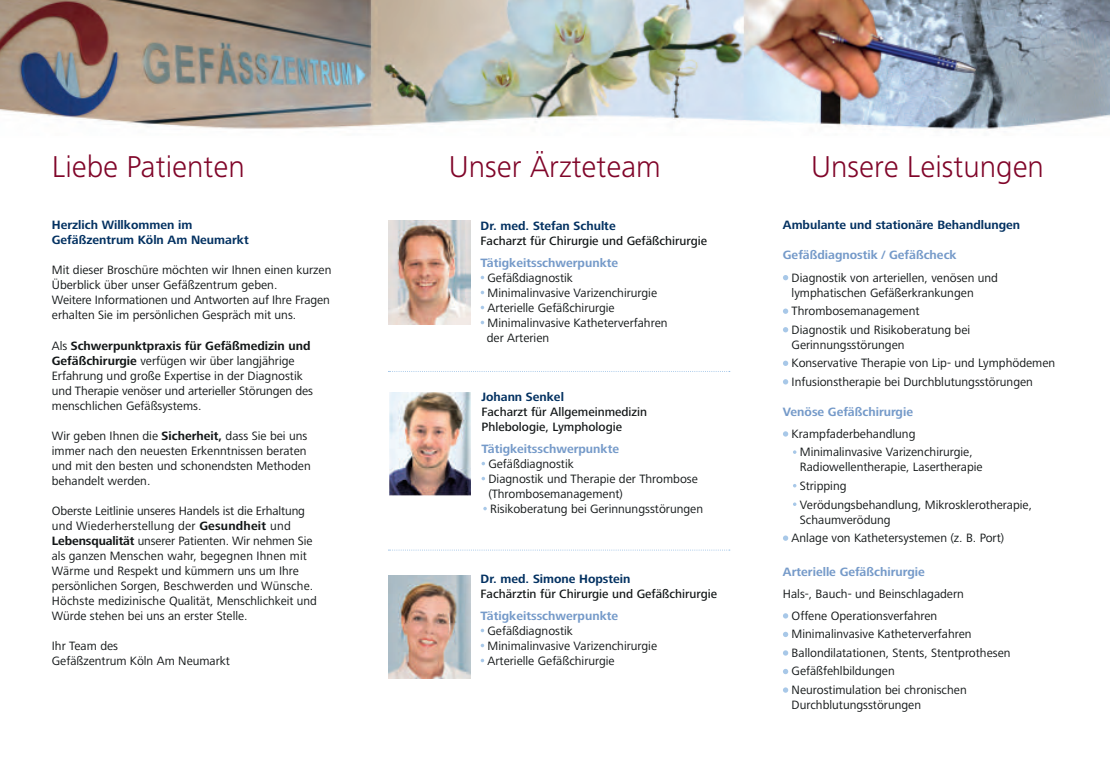
<style>
.page{position:relative;width:1110px;height:762px;background:#fff}
.page>*{position:absolute;margin:0;border:0;box-sizing:border-box;transform-origin:0 0}
.t1{font:300 31.25px "Frutiger Next LT";color:#800529}
.t2{font:12.5px/15px "Frutiger Next LT";color:#121617}
.t3{font:700 12.5px "Frutiger Next LT";color:#759ac9}
.t4{font:700 12.5px/15px "Frutiger Next LT";color:#033161}
.t5{font:500 12.5px/15px "Frutiger Next LT";color:#121617}
.s1{font-weight:700}
</style>
<div class="page">
<svg style="left:783px;top:275px;width:5px;height:5px"></svg>
<svg style="left:783px;top:308px;width:5px;height:6px"></svg>
<svg style="left:783px;top:327px;width:5px;height:5px"></svg>
<svg style="left:783px;top:361px;width:5px;height:5px"></svg>
<svg style="left:783px;top:379px;width:5px;height:5px"></svg>
<svg style="left:783px;top:431px;width:5px;height:6px"></svg>
<svg style="left:793px;top:450px;width:3px;height:4px"></svg>
<svg style="left:783px;top:535px;width:5px;height:6px"></svg>
<svg style="left:783px;top:613px;width:5px;height:5px"></svg>
<svg style="left:783px;top:632px;width:5px;height:5px"></svg>
<svg style="left:783px;top:650px;width:5px;height:5px"></svg>
<svg style="left:783px;top:669px;width:5px;height:5px"></svg>
<svg style="left:783px;top:687px;width:5px;height:6px"></svg>
<svg style="left:388px;top:371px;width:341px;height:1px"></svg>
<img style="left:389px;top:392px;width:82px;height:104px">
<img style="left:388px;top:221px;width:82px;height:103px">
<svg style="left:388px;top:549px;width:341px;height:1px"></svg>
<img style="left:388px;top:575px;width:82px;height:103px">
<img style="left:0;top:0;width:1109px;height:132px">
<h1 class="t1" style="left:52px;top:149px;width:194px">Liebe Patienten</h1>
<p class="t4" style="left:52px;top:218px;width:198px">Herzlich Willkommen im<br>Gefäßzentrum Köln Am Neumarkt</p>
<p class="t2" style="left:52px;top:263px;width:281px">Mit dieser Broschüre möchten wir Ihnen einen kurzen Überblick über unser Gefäßzentrum geben.<br>Weitere Informationen und Antworten auf Ihre Fragen erhalten Sie im persönlichen Gespräch mit uns.</p>
<p class="t2" style="left:52px;top:338px;width:262px">Als <span class="s1">Schwerpunktpraxis für Gefäßmedizin und Gefäßchirurgie</span> verfügen wir über langjährige Erfahrung und große Expertise in der Diagnostik und Therapie venöser und arterieller Störungen des menschlichen Gefäßsystems.</p>
<p class="t2" style="left:52px;top:428px;width:260px">Wir geben Ihnen die <span class="s1">Sicherheit,</span> dass Sie bei uns immer nach den neuesten Erkenntnissen beraten und mit den besten und schonendsten Methoden behandelt werden.</p>
<p class="t2" style="left:52px;top:503px;width:266px">Oberste Leitlinie unseres Handels ist die Erhaltung und Wiederherstellung der <span class="s1">Gesundheit</span> und <span class="s1">Lebensqualität</span> unserer Patienten. Wir nehmen Sie als ganzen Menschen wahr, begegnen Ihnen mit Wärme und Respekt und kümmern uns um Ihre persönlichen Sorgen, Beschwerden und Wünsche.<br>Höchste medizinische Qualität, Menschlichkeit und Würde stehen bei uns an erster Stelle.</p>
<p class="t2" style="left:52px;top:638px;width:180px">Ihr Team des<br>Gefäßzentrum Köln Am Neumarkt</p>
<h1 class="t1" style="left:449px;top:149px;width:213px">Unser Ärzteteam</h1>
<p class="t4" style="left:480px;top:218px;width:136px">Dr. med. Stefan Schulte</p>
<p class="t5" style="left:480px;top:233px;width:228px">Facharzt für Chirurgie und Gefäßchirurgie</p>
<p class="t3" style="left:480px;top:256px;width:139px">Tätigkeitsschwerpunkte</p>
<p class="t2" style="left:486px;top:270px;width:182px">Gefäßdiagnostik<br>Minimalinvasive Varizenchirurgie<br>Arterielle Gefäßchirurgie<br>Minimalinvasive Katheterverfahren der Arterien</p>
<p class="t4" style="left:481px;top:389px;width:84px">Johann Senkel</p>
<p class="t5" style="left:481px;top:404px;width:167px">Facharzt für Allgemeinmedizin<br>Phlebologie, Lymphologie</p>
<p class="t3" style="left:481px;top:442px;width:139px">Tätigkeitsschwerpunkte</p>
<p class="t2" style="left:488px;top:456px;width:216px">Gefäßdiagnostik<br>Diagnostik und Therapie der Thrombose (Thrombosemanagement)<br>Risikoberatung bei Gerinnungsstörungen</p>
<p class="t4" style="left:480px;top:571px;width:151px">Dr. med. Simone Hopstein</p>
<p class="t5" style="left:480px;top:586px;width:238px">Fachärztin für Chirurgie und Gefäßchirurgie</p>
<p class="t3" style="left:480px;top:608px;width:139px">Tätigkeitsschwerpunkte</p>
<p class="t2" style="left:487px;top:623px;width:171px">Gefäßdiagnostik<br>Minimalinvasive Varizenchirurgie<br>Arterielle Gefäßchirurgie</p>
<h1 class="t1" style="left:811px;top:149px;width:234px">Unsere Leistungen</h1>
<p class="t4" style="left:782px;top:218px;width:239px">Ambulante und stationäre Behandlungen</p>
<p class="t3" style="left:782px;top:248px;width:175px">Gefäßdiagnostik / Gefäßcheck</p>
<p class="t2" style="left:791px;top:270px;width:208px">Diagnostik von arteriellen, venösen und lymphatischen Gefäßerkrankungen</p>
<p class="t2" style="left:791px;top:302px;width:180px;line-height:18.5px">Thrombosemanagement<br>Diagnostik und Risikoberatung bei</p>
<p class="t2" style="left:791px;top:335px;width:265px;line-height:18.5px">Gerinnungsstörungen<br>Konservative Therapie von Lip- und Lymphödemen<br>Infusionstherapie bei Durchblutungsstörungen</p>
<p class="t3" style="left:782px;top:405px;width:132px">Venöse Gefäßchirurgie</p>
<p class="t2" style="left:799px;top:424px;width:174px;line-height:18.5px;text-indent:-8px">Krampfaderbehandlung<br>Minimalinvasive Varizenchirurgie,</p>
<p class="t2" style="left:799px;top:458px;width:233px;line-height:18.5px">Radiowellentherapie, Lasertherapie<br>Stripping<br>Verödungsbehandlung, Mikrosklerotherapie,</p>
<p class="t2" style="left:791px;top:510px;width:214px;line-height:18.5px;text-indent:8px">Schaumverödung<br>Anlage von Kathetersystemen (z. B. Port)</p>
<p class="t3" style="left:782px;top:564px;width:143px">Arterielle Gefäßchirurgie</p>
<p class="t2" style="left:791px;top:582px;width:174px;line-height:22.1px;text-indent:-9px">Hals-, Bauch- und Beinschlagadern<br>Offene Operationsverfahren</p>
<p class="t2" style="left:791px;top:625px;width:220px;line-height:18.5px">Minimalinvasive Katheterverfahren Ballondilatationen, Stents, Stentprothesen Gefäßfehlbildungen<br>Neurostimulation bei chronischen</p>
<p class="t2" style="left:791px;top:697px;width:131px">Durchblutungsstörungen</p>
</div>
